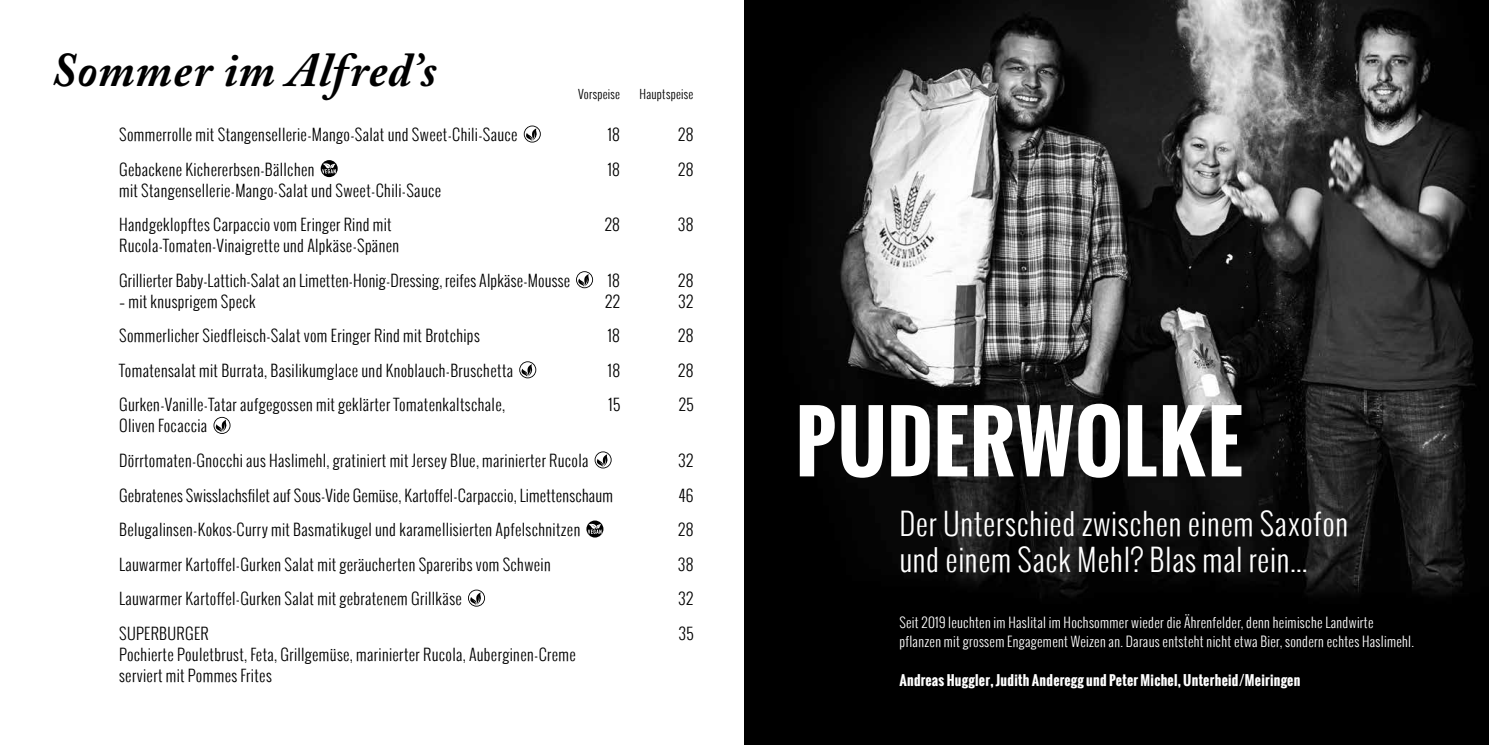
<style>
.page{position:relative;width:1489px;height:745px;background:#fff}
.page>*{position:absolute;margin:0;border:0;box-sizing:border-box;transform-origin:0 0}
.t1{font:700 81px "Oswald";letter-spacing:.015em;color:#fff}
.t2{font:italic 700 48px "Adobe Caslon Pro";letter-spacing:.015em;color:#000}
.t3{font:300 30px/36px "Oswald";letter-spacing:.02em;color:#fff}
.t4{font:300 15.75px/34.5px "Oswald";letter-spacing:.02em;color:#000}
.t5{font:300 13.5px/19.5px "Oswald";letter-spacing:.02em;color:#fff}
.t6{font:700 13.5px "Oswald";letter-spacing:.02em;color:#fff}
.t7{font:300 12px "Oswald";letter-spacing:.02em;color:#000}
</style>
<div class="page">
<svg style="left:523px;top:125px;width:18px;height:17px"></svg>
<svg style="left:321px;top:160px;width:17px;height:17px"></svg>
<svg style="left:576px;top:271px;width:17px;height:17px"></svg>
<svg style="left:519px;top:361px;width:17px;height:17px"></svg>
<svg style="left:213px;top:416px;width:17px;height:17px"></svg>
<svg style="left:594px;top:451px;width:17px;height:17px"></svg>
<svg style="left:586px;top:520px;width:17px;height:17px"></svg>
<svg style="left:468px;top:589px;width:17px;height:17px"></svg>
<img style="left:744px;top:0;width:744px;height:744px">
<h2 class="t2" style="left:51px;top:42px;width:387px">Sommer im Alfred’s</h2>
<p class="t7" style="left:578px;top:86px;width:44px">Vorspeise</p>
<p class="t7" style="left:639px;top:86px;width:55px">Hauptspeise</p>
<p class="t4" style="left:119px;top:117px;width:400px">Sommerrolle mit Stangensellerie-Mango-Salat und Sweet-Chili-Sauce</p>
<p class="t4" style="left:608px;top:117px;width:14px">18</p>
<p class="t4" style="left:678px;top:117px;width:17px">28</p>
<p class="t4" style="left:119px;top:151px;width:197px">Gebackene Kichererbsen-Bällchen</p>
<p class="t4" style="left:608px;top:151px;width:14px">18</p>
<p class="t4" style="left:678px;top:151px;width:17px">28</p>
<p class="t4" style="left:119px;top:172px;width:323px">mit Stangensellerie-Mango-Salat und Sweet-Chili-Sauce<br>Handgeklopftes Carpaccio vom Eringer Rind mit</p>
<p class="t4" style="left:604px;top:207px;width:17px">28</p>
<p class="t4" style="left:678px;top:207px;width:17px">38</p>
<p class="t4" style="left:119px;top:228px;width:452px">Rucola-Tomaten-Vinaigrette und Alpkäse-Spänen<br>Grillierter Baby-Lattich-Salat an Limetten-Honig-Dressing, reifes Alpkäse-Mousse</p>
<p class="t4" style="left:608px;top:262px;width:14px">18</p>
<p class="t4" style="left:678px;top:262px;width:17px">28</p>
<p class="t4" style="left:119px;top:283px;width:138px">– mit knusprigem Speck</p>
<p class="t4" style="left:605px;top:283px;width:16px">22</p>
<p class="t4" style="left:678px;top:283px;width:16px">32</p>
<p class="t4" style="left:119px;top:318px;width:362px">Sommerlicher Siedfleisch-Salat vom Eringer Rind mit Brotchips</p>
<p class="t4" style="left:608px;top:318px;width:14px">18</p>
<p class="t4" style="left:678px;top:318px;width:17px">28</p>
<p class="t4" style="left:119px;top:352px;width:395px">Tomatensalat mit Burrata, Basilikumglace und Knoblauch-Bruschetta</p>
<p class="t4" style="left:608px;top:352px;width:14px">18</p>
<p class="t4" style="left:678px;top:352px;width:17px">28</p>
<p class="t4" style="left:119px;top:387px;width:387px">Gurken-Vanille-Tatar aufgegossen mit geklärter Tomatenkaltschale,</p>
<p class="t4" style="left:608px;top:387px;width:13px">15</p>
<p class="t4" style="left:678px;top:387px;width:16px">25</p>
<p class="t4" style="left:119px;top:408px;width:471px">Oliven Focaccia<br>Dörrtomaten-Gnocchi aus Haslimehl, gratiniert mit Jersey Blue, marinierter Rucola</p>
<p class="t4" style="left:678px;top:442px;width:16px">32</p>
<p class="t4" style="left:119px;top:477px;width:495px">Gebratenes Swisslachsfilet auf Sous-Vide Gemüse, Kartoffel-Carpaccio, Limettenschaum</p>
<p class="t4" style="left:679px;top:477px;width:16px">46</p>
<p class="t4" style="left:119px;top:511px;width:463px">Belugalinsen-Kokos-Curry mit Basmatikugel und karamellisierten Apfelschnitzen</p>
<p class="t4" style="left:678px;top:511px;width:17px">28</p>
<p class="t4" style="left:119px;top:546px;width:433px">Lauwarmer Kartoffel-Gurken Salat mit geräucherten Spareribs vom Schwein</p>
<p class="t4" style="left:678px;top:546px;width:17px">38</p>
<p class="t4" style="left:119px;top:580px;width:344px">Lauwarmer Kartoffel-Gurken Salat mit gebratenem Grillkäse</p>
<p class="t4" style="left:678px;top:580px;width:16px">32</p>
<p class="t4" style="left:119px;top:615px;width:91px">SUPERBURGER</p>
<p class="t4" style="left:678px;top:615px;width:16px">35</p>
<p class="t4" style="left:119px;top:642px;width:458px;line-height:21px">Pochierte Pouletbrust, Feta, Grillgemüse, marinierter Rucola, Auberginen-Creme serviert mit Pommes Frites</p>
<h1 class="t1" style="left:795px;top:381px;width:448px">PUDERWOLKE</h1>
<h3 class="t3" style="left:899px;top:504px;width:450px">Der Unterschied zwischen einem Saxofon und einem Sack Mehl? Blas mal rein…</h3>
<p class="t5" style="left:899px;top:611px;width:516px">Seit 2019 leuchten im Haslital im Hochsommer wieder die Ährenfelder, denn heimische Landwirte pflanzen mit grossem Engagement Weizen an. Daraus entsteht nicht etwa Bier, sondern echtes Haslimehl.</p>
<p class="t6" style="left:899px;top:670px;width:402px">Andreas Huggler, Judith Anderegg und Peter Michel, Unterheid/Meiringen</p>
</div>
